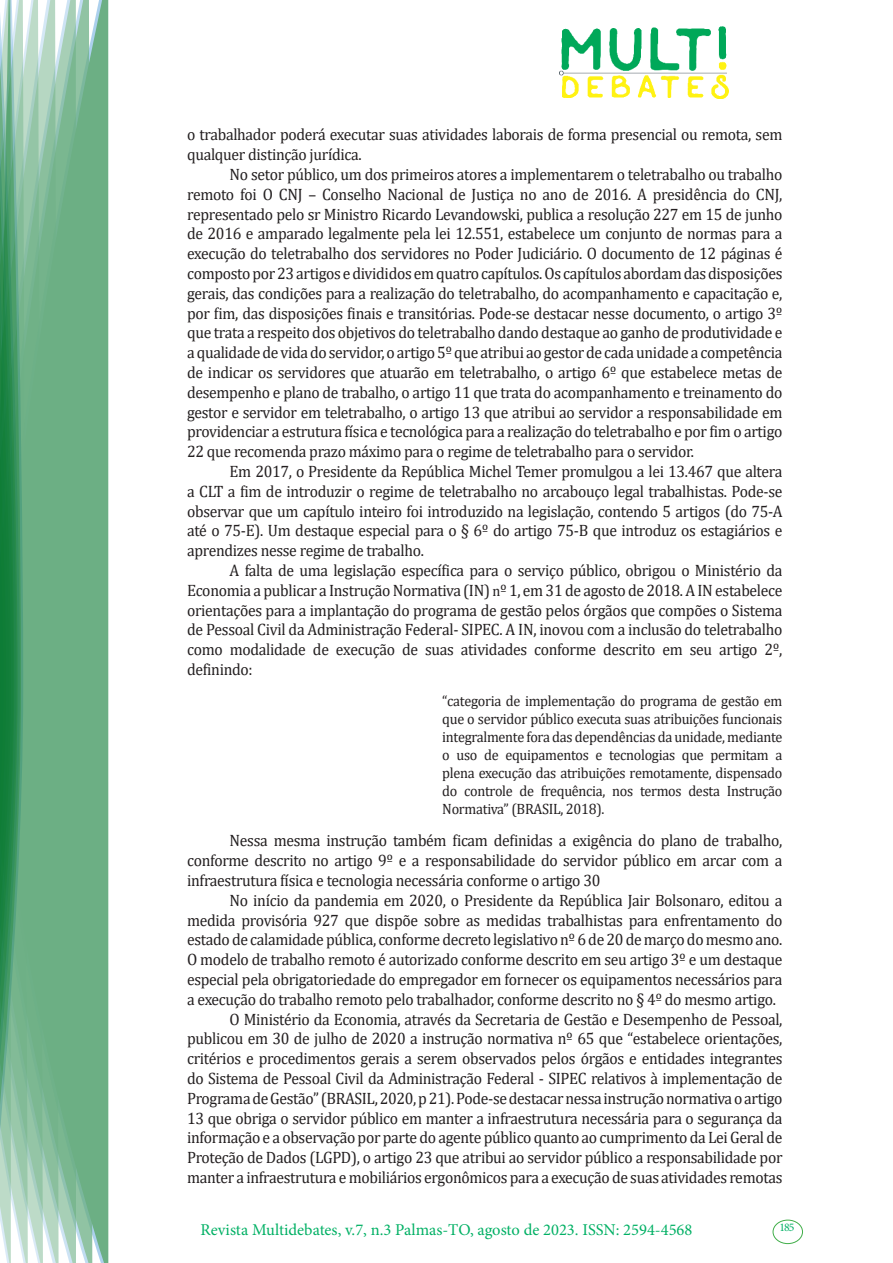
<style>
.page{position:relative;width:893px;height:1263px;background:#fff}
.page>*{position:absolute;margin:0;border:0;box-sizing:border-box;transform-origin:0 0}
.texto{font:16.5px/19.8px "Cambria";letter-spacing:-.02em;color:#231f20;text-align:justify;scale:.95 1}
.t1{font:16.5px "Minion Pro";color:#00b064}
.citacao{font:15px/18px "Cambria";letter-spacing:-.02em;color:#231f20;text-align:justify;scale:.95 1}
.t2{font:11.7px "Minion Pro";color:#00b064}
.s1{font-size:15px}
</style>
<div class="page">
<img style="left:559px;top:26px;width:169px;height:72px">
<div style="left:95px;top:0;width:14px;height:1263px;background:#6caf84"></div>
<svg style="left:79px;top:0;width:16px;height:1263px;background:#71b289"></svg>
<svg style="left:62px;top:0;width:17px;height:1263px;background:#75b48c"></svg>
<svg style="left:45px;top:0;width:17px;height:1263px;background:#7cb792"></svg>
<svg style="left:30px;top:0;width:15px;height:1263px;background:#80ba96"></svg>
<svg style="left:0;top:0;width:30px;height:1263px;background:#61a97f"></svg>
<div style="left:772px;top:1219px;width:31px;height:25px;border:1px solid #40ae49;border-radius:50%"></div>
<p class="texto" style="left:187px;top:125px;width:628px">o trabalhador poderá executar suas atividades laborais de forma presencial ou remota, sem qualquer distinção jurídica.</p>
<p class="texto" style="left:187px;top:164px;width:628px;text-indent:43px">No setor público, um dos primeiros atores a implementarem o teletrabalho ou trabalho remoto foi O CNJ – Conselho Nacional de Justiça no ano de 2016. A presidência do CNJ, representado pelo sr Ministro Ricardo Levandowski, publica a resolução 227 em 15 de junho de 2016 e amparado legalmente pela lei 12.551, estabelece um conjunto de normas para a execução do teletrabalho dos servidores no Poder Judiciário. O documento de 12 páginas é composto por 23 artigos e divididos em quatro capítulos. Os capítulos abordam das disposições gerais, das condições para a realização do teletrabalho, do acompanhamento e capacitação e, por fim, das disposições finais e transitórias. Pode-se destacar nesse documento, o artigo 3º que trata a respeito dos objetivos do teletrabalho dando destaque ao ganho de produtividade e a qualidade de vida do servidor, o artigo 5º que atribui ao gestor de cada unidade a competência de indicar os servidores que atuarão em teletrabalho, o artigo 6º que estabelece metas de desempenho e plano de trabalho, o artigo 11 que trata do acompanhamento e treinamento do gestor e servidor em teletrabalho, o artigo 13 que atribui ao servidor a responsabilidade em providenciar a estrutura física e tecnológica para a realização do teletrabalho e por fim o artigo 22 que recomenda prazo máximo para o regime de teletrabalho para o servidor.</p>
<p class="texto" style="left:187px;top:461px;width:628px;text-indent:43px">Em 2017, o Presidente da República Michel Temer promulgou a lei 13.467 que altera a CLT a fim de introduzir o regime de teletrabalho no arcabouço legal trabalhistas. Pode-se observar que um capítulo inteiro foi introduzido na legislação, contendo 5 artigos (do 75-A até o 75-E). Um destaque especial para o § 6º do artigo 75-B que introduz os estagiários e aprendizes nesse regime de trabalho.</p>
<p class="texto" style="left:187px;top:560px;width:628px;text-indent:43px">A falta de uma legislação específica para o serviço público, obrigou o Ministério da Economia a publicar a Instrução Normativa (IN) <span class="s1">n</span>º 1, em 31 de agosto de 2018. A IN estabelece orientações para a implantação do programa de gestão pelos órgãos que compões o Sistema de Pessoal Civil da Administração Federal- SIPEC. A IN, inovou com a inclusão do teletrabalho como modalidade de execução de suas atividades conforme descrito em seu artigo 2º, definindo:</p>
<p class="citacao" style="left:442px;top:692px;width:360px">“categoria de implementação do programa de gestão em que o servidor público executa suas atribuições funcionais integralmente fora das dependências da unidade, mediante o uso de equipamentos e tecnologias que permitam a plena execução das atribuições remotamente, dispensado do controle de frequência, nos termos desta Instrução Normativa” (BRASIL, 2018).</p>
<p class="texto" style="left:187px;top:831px;width:628px;text-indent:43px">Nessa mesma instrução também ficam definidas a exigência do plano de trabalho, conforme descrito no artigo 9º e a responsabilidade do servidor público em arcar com a infraestrutura física e tecnologia necessária conforme o artigo 30</p>
<p class="texto" style="left:187px;top:890px;width:628px;text-indent:43px">No início da pandemia em 2020, o Presidente da República Jair Bolsonaro, editou a medida provisória 927 que dispõe sobre as medidas trabalhistas para enfrentamento do estado de calamidade pública, conforme decreto legislativo nº 6 de 20 de março do mesmo ano.<br>O modelo de trabalho remoto é autorizado conforme descrito em seu artigo 3º e um destaque especial pela obrigatoriedade do empregador em fornecer os equipamentos necessários para a execução do trabalho remoto pelo trabalhador, conforme descrito no § 4º do mesmo artigo.</p>
<p class="texto" style="left:187px;top:1009px;width:628px;text-indent:43px">O Ministério da Economia, através da Secretaria de Gestão e Desempenho de Pessoal, publicou em 30 de julho de 2020 a instrução normativa nº 65 que “estabelece orientações, critérios e procedimentos gerais a serem observados pelos órgãos e entidades integrantes do Sistema de Pessoal Civil da Administração Federal - SIPEC relativos à implementação de Programa de Gestão” (BRASIL, 2020, p 21). Pode-se destacar nessa instrução normativa o artigo 13 que obriga o servidor público em manter a infraestrutura necessária para o segurança da informação e a observação por parte do agente público quanto ao cumprimento da Lei Geral de Proteção de Dados (LGPD), o artigo 23 que atribui ao servidor público a responsabilidade por manter a infraestrutura e mobiliários ergonômicos para a execução de suas atividades remotas</p>
<p class="t1" style="left:200px;top:1218px;width:493px">Revista Multidebates, v.7, n.3 Palmas-TO, agosto de 2023. ISSN: 2594-4568</p>
<p class="t2" style="left:779px;top:1219px;width:16px">185</p>
</div>
